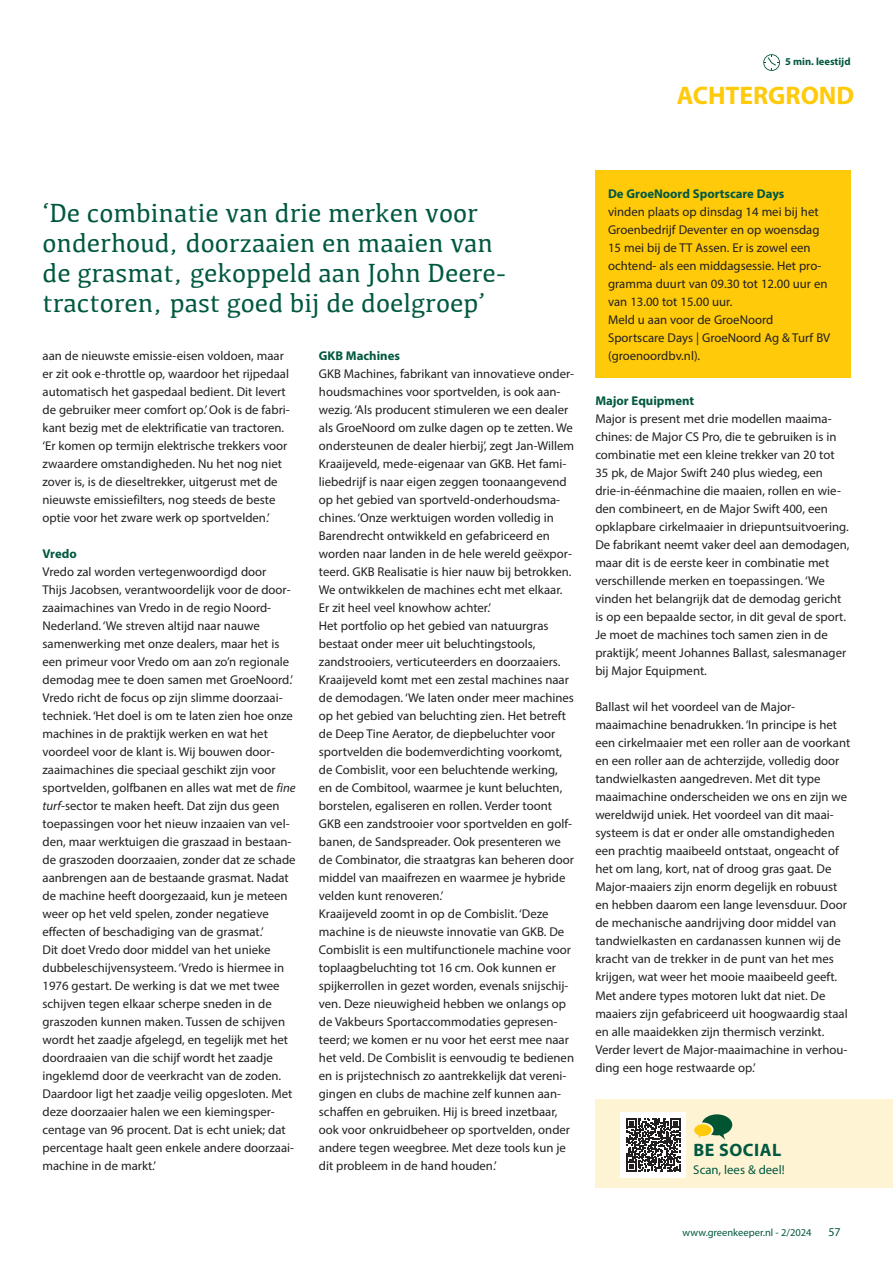
<style>
.page{position:relative;width:893px;height:1263px;background:#fff}
.page>*{position:absolute;margin:0;border:0;box-sizing:border-box;transform-origin:0 0}
.t1{font:27px/30px "Kefa";color:#005840}
.t2{font:700 25.5px "Myriad Pro";color:#feca0a}
.t3{font:700 18px "Myriad Pro";letter-spacing:.03em;color:#005840}
.t4{font:12.75px/18px "Myriad Pro";color:#231f20}
.t5{font:700 12.75px "Myriad Pro";color:#005840}
.t6{font:12.75px "Myriad Pro";color:#005840}
.t7{font:12px "Myriad Pro";color:#005840}
.t8{font:10.5px "Myriad Pro";color:#005840}
.t9{font:700 10.5px "Myriad Pro";color:#005840}
.s1{font-style:italic}
</style>
<div class="page">
<div style="left:595px;top:170px;width:255px;height:208px;background:#feca0a"></div>
<svg style="left:763px;top:54px;width:17px;height:17px"></svg>
<div style="left:595px;top:1099px;width:298px;height:88px;background:#fef3d2"></div>
<div style="left:621px;top:1112px;width:65px;height:66px;background:#fff"></div>
<svg style="left:626px;top:1118px;width:54px;height:54px"></svg>
<svg style="left:694px;top:1114px;width:38px;height:26px"></svg>
<p class="t9" style="left:785px;top:55px;width:67px">5 min. leestijd</p>
<h2 class="t2" style="left:677px;top:79px;width:179px">ACHTERGROND</h2>
<h1 class="t1" style="left:43px;top:197px;width:465px">‘De combinatie van drie merken voor onderhoud, doorzaaien en maaien van de grasmat, gekoppeld aan John Deere&shy;tractoren, past goed bij de doelgroep’</h1>
<p class="t4" style="left:43px;top:347px;width:249px">aan de nieuwste emissie-eisen voldoen, maar er zit ook e-throttle op, waardoor het rijpedaal automatisch het gaspedaal bedient. Dit levert de gebruiker meer comfort op.’ Ook is de fabri&shy;kant bezig met de elektrificatie van tractoren. ‘Er komen op termijn elektrische trekkers voor zwaardere omstandigheden. Nu het nog niet zover is, is de dieseltrekker, uitgerust met de nieuwste emissiefilters, nog steeds de beste optie voor het zware werk op sportvelden.’</p>
<p class="t5" style="left:43px;top:545px;width:36px">Vredo</p>
<p class="t4" style="left:43px;top:563px;width:255px">Vredo zal worden vertegenwoordigd door<br>Thijs Jacobsen, verantwoordelijk voor de door&shy;zaaimachines van Vredo in de regio Noord-Nederland. ‘We streven altijd naar nauwe samenwerking met onze dealers, maar het is een primeur voor Vredo om aan zo’n regionale demodag mee te doen samen met GroeNoord.’ Vredo richt de focus op zijn slimme doorzaai&shy;techniek. ‘Het doel is om te laten zien hoe onze machines in de praktijk werken en wat het voordeel voor de klant is. Wij bouwen door&shy;zaaimachines die speciaal geschikt zijn voor sportvelden, golfbanen en alles wat met de <span class="s1">fine turf</span>-sector te maken heeft. Dat zijn dus geen toepassingen voor het nieuw inzaaien van vel&shy;den, maar werktuigen die graszaad in bestaan&shy;de graszoden doorzaaien, zonder dat ze schade aanbrengen aan de bestaande grasmat. Nadat de machine heeft doorgezaaid, kun je meteen weer op het veld spelen, zonder negatieve effecten of beschadiging van de grasmat.’<br>Dit doet Vredo door middel van het unieke dubbeleschijvensysteem. ‘Vredo is hiermee in 1976 gestart. De werking is dat we met twee schijven tegen elkaar scherpe sneden in de graszoden kunnen maken. Tussen de schijven wordt het zaadje afgelegd, en tegelijk met het doordraaien van die schijf wordt het zaadje ingeklemd door de veerkracht van de zoden.<br>Daardoor ligt het zaadje veilig opgesloten. Met deze doorzaaier halen we een kiemingsper&shy;centage van 96 procent. Dat is echt uniek; dat percentage haalt geen enkele andere doorzaai&shy;machine in de markt.’</p>
<p class="t5" style="left:319px;top:348px;width:83px">GKB Machines</p>
<p class="t4" style="left:319px;top:365px;width:257px">GKB Machines, fabrikant van innovatieve onder&shy;houdsmachines voor sportvelden, is ook aan&shy;wezig. ‘Als producent stimuleren we een dealer als GroeNoord om zulke dagen op te zetten. We ondersteunen de dealer hierbij’, zegt Jan-Willem Kraaijeveld, mede-eigenaar van GKB. Het fami&shy;liebedrijf is naar eigen zeggen toonaangevend op het gebied van sportveld-onderhoudsma&shy;chines. ‘Onze werktuigen worden volledig in Barendrecht ontwikkeld en gefabriceerd en worden naar landen in de hele wereld geëxpor&shy;teerd. GKB Realisatie is hier nauw bij betrokken.<br>We ontwikkelen de machines echt met elkaar.<br>Er zit heel veel knowhow achter.’<br>Het portfolio op het gebied van natuurgras bestaat onder meer uit beluchtingstools, zandstrooiers, verticuteerders en doorzaaiers.<br>Kraaijeveld komt met een zestal machines naar de demodagen. ‘We laten onder meer machines op het gebied van beluchting zien. Het betreft de Deep Tine Aerator, de diepbeluchter voor sportvelden die bodemverdichting voorkomt, de Combislit, voor een beluchtende werking, en de Combitool, waarmee je kunt beluchten, borstelen, egaliseren en rollen. Verder toont GKB een zandstrooier voor sportvelden en golf&shy;banen, de Sandspreader. Ook presenteren we de Combinator, die straatgras kan beheren door middel van maaifrezen en waarmee je hybride velden kunt renoveren.’<br>Kraaijeveld zoomt in op de Combislit. ‘Deze machine is de nieuwste innovatie van GKB. De Combislit is een multifunctionele machine voor toplaagbeluchting tot 16 cm. Ook kunnen er spijkerrollen in gezet worden, evenals snijschij&shy;ven. Deze nieuwigheid hebben we onlangs op de Vakbeurs Sportaccommodaties gepresen&shy;teerd; we komen er nu voor het eerst mee naar het veld. De Combislit is eenvoudig te bedienen en is prijstechnisch zo aantrekkelijk dat vereni&shy;gingen en clubs de machine zelf kunnen aan&shy;schaffen en gebruiken. Hij is breed inzetbaar, ook voor onkruidbeheer op sportvelden, onder andere tegen weegbree. Met deze tools kun je dit probleem in de hand houden.’</p>
<p class="t5" style="left:608px;top:185px;width:178px">De GroeNoord Sportscare Days</p>
<p class="t4" style="left:608px;top:203px;width:224px">vinden plaats op dinsdag 14 mei bij het Groenbedrijf Deventer en op woensdag 15 mei bij de TT Assen. Er is zowel een ochtend- als een middagsessie. Het pro&shy;gramma duurt van 09.30 tot 12.00 uur en van 13.00 tot 15.00 uur.<br>Meld u aan voor de GroeNoord Sportscare Days | GroeNoord Ag &amp; Turf BV (groenoordbv.nl).</p>
<p class="t5" style="left:595px;top:393px;width:100px">Major Equipment</p>
<p class="t4" style="left:595px;top:410px;width:256px">Major is present met drie modellen maaima&shy;chines: de Major CS Pro, die te gebruiken is in combinatie met een kleine trekker van 20 tot 35 pk, de Major Swift 240 plus wiedeg, een drie-in-éénmachine die maaien, rollen en wie&shy;den combineert, en de Major Swift 400, een opklapbare cirkelmaaier in driepuntsuitvoering.<br>De fabrikant neemt vaker deel aan demodagen, maar dit is de eerste keer in combinatie met verschillende merken en toepassingen. ‘We vinden het belangrijk dat de demodag gericht is op een bepaalde sector, in dit geval de sport.<br>Je moet de machines toch samen zien in de praktijk’, meent Johannes Ballast, salesmanager bij Major Equipment.</p>
<p class="t4" style="left:595px;top:698px;width:256px">Ballast wil het voordeel van de Major&shy;maaimachine benadrukken. ‘In principe is het een cirkelmaaier met een roller aan de voorkant en een roller aan de achterzijde, volledig door tandwielkasten aangedreven. Met dit type maaimachine onderscheiden we ons en zijn we wereldwijd uniek. Het voordeel van dit maai&shy;systeem is dat er onder alle omstandigheden een prachtig maaibeeld ontstaat, ongeacht of het om lang, kort, nat of droog gras gaat. De Major-maaiers zijn enorm degelijk en robuust en hebben daarom een lange levensduur. Door de mechanische aandrijving door middel van tandwielkasten en cardanassen kunnen wij de kracht van de trekker in de punt van het mes krijgen, wat weer het mooie maaibeeld geeft.<br>Met andere types motoren lukt dat niet. De maaiers zijn gefabriceerd uit hoogwaardig staal en alle maaidekken zijn thermisch verzinkt.<br>Verder levert de Major-maaimachine in verhou&shy;ding een hoge restwaarde op.’</p>
<h3 class="t3" style="left:693px;top:1138px;width:89px">BE SOCIAL</h3>
<p class="t6" style="left:693px;top:1162px;width:93px">Scan, lees &amp; deel!</p>
<p class="t8" style="left:683px;top:1226px;width:130px">www.greenkeeper.nl - 2/2024</p>
<p class="t7" style="left:828px;top:1224px;width:14px">57</p>
</div>
